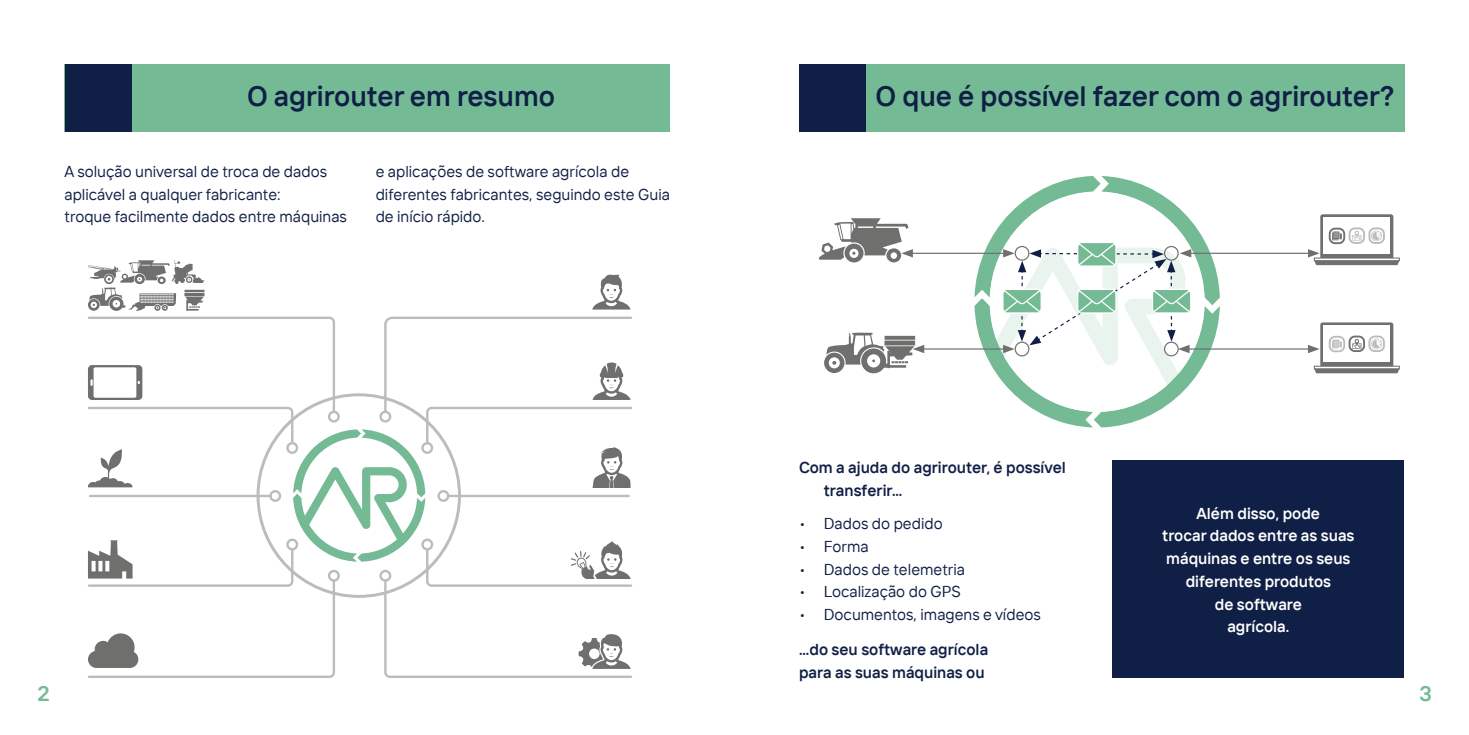
<style>
.page{position:relative;width:1469px;height:735px;background:#fff}
.page>*{position:absolute;margin:0;border:0;box-sizing:border-box;transform-origin:0 0}
.t1{font:600 28px "TT Interphases";color:#101f45}
.t2{font:600 21px "TT Interphases";color:#74bb95}
.t3{font:15.75px/22.8px "TT Interphases";color:#101f45}
.t4{font:600 15.75px/22.8px "TT Interphases";color:#fff;text-align:center}
.t5{font:600 15.75px/22.8px "TT Interphases";color:#101f45}
</style>
<div class="page">
<svg style="left:985px;top:353px;width:224px;height:74px"></svg>
<div style="left:989px;top:191px;width:215px;height:220px;background:#fff;border-radius:50%"></div>
<div style="left:64px;top:64px;width:606px;height:67px;background:#74bb95"></div>
<div style="left:1320px;top:214px;width:73px;height:46px;background:#6f6f6e;border-radius:2px"></div>
<div style="left:1323px;top:217px;width:66px;height:37px;background:#fff"></div>
<div style="left:1368px;top:227px;width:16px;height:17px;border:2px solid #bbbcbd;border-radius:5px"></div>
<svg style="left:1370px;top:230px;width:12px;height:11px"></svg>
<svg style="left:1352px;top:231px;width:9px;height:9px"></svg>
<div style="left:1348px;top:227px;width:16px;height:17px;border:2px solid #bbbcbd;border-radius:5px"></div>
<svg style="left:1332px;top:232px;width:9px;height:8px"></svg>
<div style="left:1328px;top:227px;width:17px;height:17px;border:2px solid #6f6f6e;border-radius:5px"></div>
<svg style="left:1314px;top:369px;width:85px;height:4px"></svg>
<div style="left:1320px;top:322px;width:73px;height:46px;background:#6f6f6e;border-radius:2px"></div>
<div style="left:1323px;top:325px;width:66px;height:37px;background:#fff"></div>
<svg style="left:1313px;top:365px;width:86px;height:4px"></svg>
<div style="left:1368px;top:335px;width:16px;height:17px;border:2px solid #bbbcbd;border-radius:5px"></div>
<svg style="left:1370px;top:338px;width:12px;height:11px"></svg>
<svg style="left:1352px;top:339px;width:9px;height:9px"></svg>
<div style="left:1348px;top:335px;width:16px;height:17px;border:2px solid #6f6f6e;border-radius:5px"></div>
<div style="left:1333px;top:339px;width:6px;height:8px;background:#e7e7e7"></div>
<svg style="left:1332px;top:340px;width:9px;height:8px"></svg>
<div style="left:1328px;top:335px;width:17px;height:17px;border:2px solid #bbbcbd;border-radius:5px"></div>
<div style="left:1014px;top:341px;width:15px;height:15px;border:1px solid #6f6f6e;border-radius:50%"></div>
<hr style="left:921px;top:348px;width:84px;height:1px;background:#6f6f6e">
<hr style="left:1186px;top:348px;width:124px;height:1px;background:#6f6f6e">
<svg style="left:1307px;top:345px;width:12px;height:8px"></svg>
<div style="left:1163px;top:341px;width:15px;height:15px;border:1px solid #6f6f6e;border-radius:50%"></div>
<hr style="left:910px;top:252px;width:95px;height:2px;background:#6f6f6e">
<svg style="left:819px;top:218px;width:93px;height:44px"></svg>
<svg style="left:824px;top:332px;width:100px;height:41px"></svg>
<hr style="left:1188px;top:252px;width:122px;height:2px;background:#6f6f6e">
<svg style="left:974px;top:176px;width:245px;height:177px"></svg>
<svg style="left:1307px;top:249px;width:92px;height:16px"></svg>
<div style="left:1163px;top:246px;width:15px;height:14px;border:1px solid #6f6f6e;border-radius:50%"></div>
<div style="left:64px;top:64px;width:67px;height:67px;background:#101f45"></div>
<div style="left:1112px;top:460px;width:291px;height:217px;background:#101f45"></div>
<div style="left:799px;top:64px;width:605px;height:67px;background:#74bb95"></div>
<div style="left:799px;top:64px;width:67px;height:67px;background:#101f45"></div>
<svg style="left:88px;top:260px;width:544px;height:418px"></svg>
<h1 class="t1" style="left:247px;top:78px;width:309px">O agrirouter em resumo</h1>
<h1 class="t1" style="left:875px;top:78px;width:520px">O que é possível fazer com o agrirouter?</h1>
<p class="t3" style="left:64px;top:160px;width:284px">A solução universal de troca de dados aplicável a qualquer fabricante:<br>troque facilmente dados entre máquinas</p>
<p class="t3" style="left:376px;top:160px;width:296px">e aplicações de software agrícola de diferentes fabricantes, seguindo este Guia de início rápido.</p>
<p class="t5" style="left:823px;top:455px;width:243px;text-indent:-25px">Com a ajuda do agrirouter, é possível transferir...</p>
<p class="t3" style="left:799px;top:511px;width:145px">• Dados do pedido</p>
<p class="t3" style="left:799px;top:534px;width:71px">• Forma</p>
<p class="t3" style="left:799px;top:557px;width:168px">• Dados de telemetria</p>
<p class="t3" style="left:799px;top:580px;width:163px">• Localização do GPS</p>
<p class="t3" style="left:799px;top:602px;width:243px">• Documentos, imagens e vídeos</p>
<p class="t5" style="left:799px;top:637px;width:191px">...do seu software agrícola para as suas máquinas ou</p>
<p class="t4" style="left:1162px;top:501px;width:194px">Além disso, pode<br>trocar dados entre as suas máquinas e entre os seus diferentes produtos<br>de software<br>agrícola.</p>
<h2 class="t2" style="left:37px;top:680px;width:14px">2</h2>
<h2 class="t2" style="left:1419px;top:680px;width:14px">3</h2>
</div>
